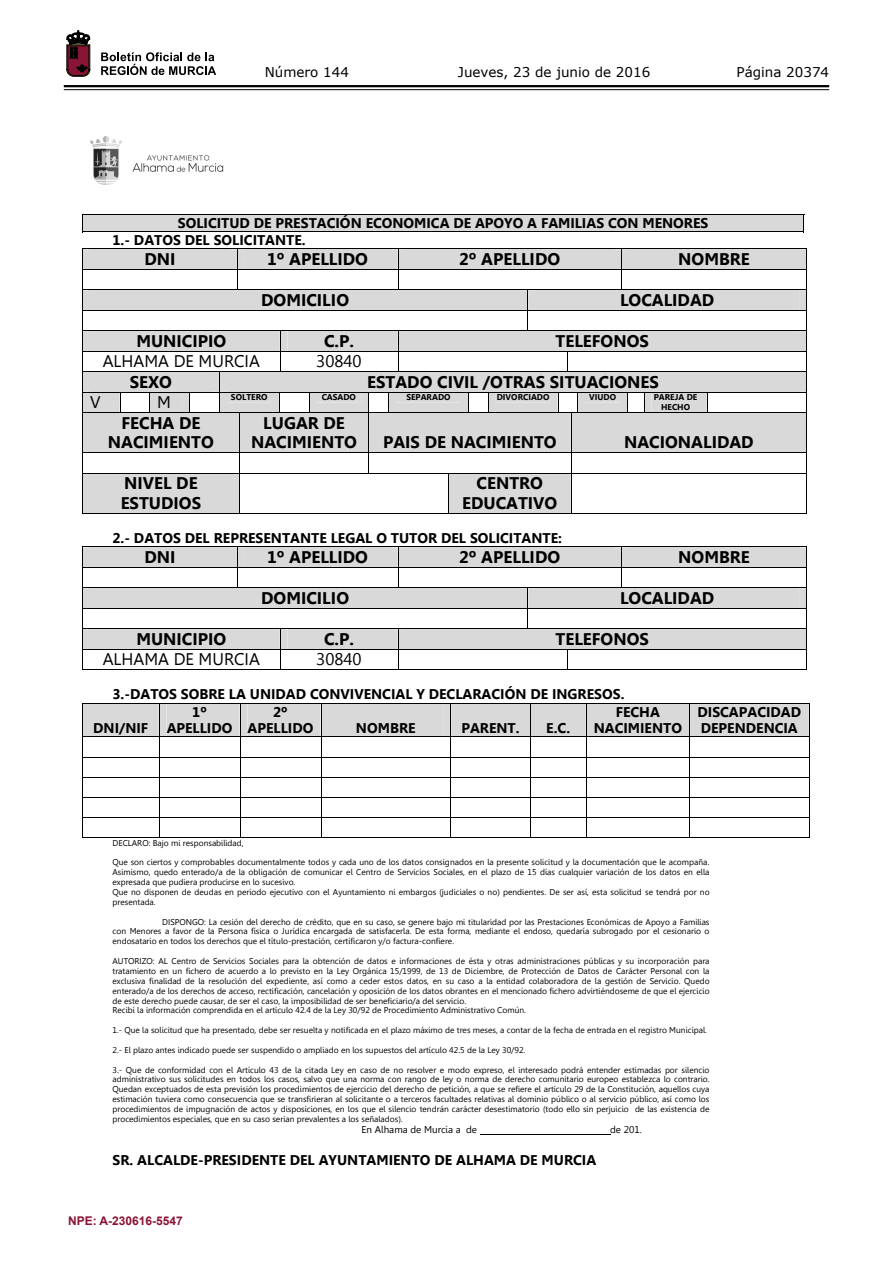
<style>
.page{position:relative;width:893px;height:1263px;background:#fff}
.page>*{position:absolute;margin:0;border:0;box-sizing:border-box;transform-origin:0 0}
.t1{font:700 16.8px/19.6px "Gisha";color:#000;text-align:center}
.t2{font:16.8px "Gisha";color:#000}
.t3{font:700 14.1px/16.5px "Gisha";color:#000;text-align:center}
.t4{font:13.5px "Verdana";color:#000}
.t5{font:700 12px "Arial";color:#891536}
.t6{font:9.9px "Gisha";color:#000}
.t7{font:8.4px/9.9px "Gisha";color:#000}
.t8{font:700 8.4px/9.9px "Gisha";color:#000;text-align:center}
</style>
<div class="page">
<hr style="left:64px;top:85px;width:765px;height:2px;background:#000">
<hr style="left:64px;top:89px;width:765px;height:1px;background:#000">
<svg style="left:101px;top:52px;width:115px;height:23px"></svg>
<svg style="left:67px;top:31px;width:23px;height:45px"></svg>
<img style="left:91px;top:137px;width:133px;height:47px">
<svg style="left:82px;top:214px;width:723px;height:19px;background:#c3c3c3"></svg>
<svg style="left:82px;top:249px;width:725px;height:265px"></svg>
<svg style="left:82px;top:547px;width:725px;height:123px"></svg>
<svg style="left:82px;top:703px;width:728px;height:135px"></svg>
<hr style="left:480px;top:1134px;width:130px;height:1px;background:#000">
<h3 class="t4" style="left:265px;top:62px;width:86px">Número 144</h3>
<h3 class="t4" style="left:458px;top:62px;width:194px">Jueves, 23 de junio de 2016</h3>
<h3 class="t4" style="left:736px;top:62px;width:94px">Página 20374</h3>
<h2 class="t3" style="left:112px;top:215px;width:597px;line-height:17.2px;text-align:left;text-indent:65px">SOLICITUD DE PRESTACIÓN ECONOMICA DE APOYO A FAMILIAS CON MENORES<br>1.- DATOS DEL SOLICITANTE.</h2>
<h1 class="t1" style="left:144px;top:249px;width:33px">DNI</h1>
<h1 class="t1" style="left:267px;top:249px;width:102px">1º APELLIDO</h1>
<h1 class="t1" style="left:459px;top:249px;width:102px">2º APELLIDO</h1>
<h1 class="t1" style="left:678px;top:249px;width:73px">NOMBRE</h1>
<h1 class="t1" style="left:261px;top:290px;width:89px">DOMICILIO</h1>
<h1 class="t1" style="left:620px;top:290px;width:96px">LOCALIDAD</h1>
<h1 class="t1" style="left:136px;top:331px;width:91px">MUNICIPIO</h1>
<h1 class="t1" style="left:324px;top:331px;width:31px">C.P.</h1>
<h1 class="t1" style="left:556px;top:331px;width:95px">TELEFONOS</h1>
<h1 class="t2" style="left:103px;top:352px;width:159px">ALHAMA DE MURCIA</h1>
<h1 class="t2" style="left:316px;top:352px;width:47px">30840</h1>
<h1 class="t1" style="left:130px;top:372px;width:44px">SEXO</h1>
<h1 class="t1" style="left:367px;top:372px;width:293px">ESTADO CIVIL /OTRAS SITUACIONES</h1>
<h1 class="t2" style="left:90px;top:392px;width:12px">V</h1>
<h1 class="t2" style="left:157px;top:392px;width:15px">M</h1>
<p class="t8" style="left:231px;top:392px;width:38px">SOLTERO</p>
<p class="t8" style="left:322px;top:392px;width:36px">CASADO</p>
<p class="t8" style="left:406px;top:392px;width:46px">SEPARADO</p>
<p class="t8" style="left:497px;top:392px;width:54px">DIVORCIADO</p>
<p class="t8" style="left:589px;top:392px;width:29px">VIUDO</p>
<p class="t8" style="left:654px;top:392px;width:45px">PAREJA DE<br>HECHO</p>
<h1 class="t1" style="left:108px;top:413px;width:107px">FECHA DE<br>NACIMIENTO</h1>
<h1 class="t1" style="left:251px;top:413px;width:107px">LUGAR DE<br>NACIMIENTO</h1>
<h1 class="t1" style="left:383px;top:433px;width:175px">PAIS DE NACIMIENTO</h1>
<h1 class="t1" style="left:624px;top:433px;width:131px">NACIONALIDAD</h1>
<h1 class="t1" style="left:121px;top:474px;width:82px;text-align:left">NIVEL DE<br>ESTUDIOS</h1>
<h1 class="t1" style="left:462px;top:474px;width:97px">CENTRO<br>EDUCATIVO</h1>
<h2 class="t3" style="left:112px;top:530px;width:451px">2.- DATOS DEL REPRESENTANTE LEGAL O TUTOR DEL SOLICITANTE:</h2>
<h1 class="t1" style="left:144px;top:547px;width:33px">DNI</h1>
<h1 class="t1" style="left:267px;top:547px;width:102px">1º APELLIDO</h1>
<h1 class="t1" style="left:459px;top:547px;width:102px">2º APELLIDO</h1>
<h1 class="t1" style="left:678px;top:547px;width:73px">NOMBRE</h1>
<h1 class="t1" style="left:261px;top:588px;width:89px">DOMICILIO</h1>
<h1 class="t1" style="left:620px;top:588px;width:96px">LOCALIDAD</h1>
<h1 class="t1" style="left:136px;top:629px;width:91px">MUNICIPIO</h1>
<h1 class="t1" style="left:324px;top:629px;width:31px">C.P.</h1>
<h1 class="t1" style="left:556px;top:629px;width:95px">TELEFONOS</h1>
<h1 class="t2" style="left:103px;top:650px;width:159px">ALHAMA DE MURCIA</h1>
<h1 class="t2" style="left:316px;top:650px;width:47px">30840</h1>
<h2 class="t3" style="left:112px;top:686px;width:513px">3.-DATOS SOBRE LA UNIDAD CONVIVENCIAL Y DECLARACIÓN DE INGRESOS.</h2>
<h2 class="t3" style="left:93px;top:720px;width:56px">DNI/NIF</h2>
<h2 class="t3" style="left:167px;top:704px;width:67px">1º<br>APELLIDO</h2>
<h2 class="t3" style="left:248px;top:704px;width:67px">2º<br>APELLIDO</h2>
<h2 class="t3" style="left:594px;top:704px;width:90px">FECHA<br>NACIMIENTO</h2>
<h2 class="t3" style="left:697px;top:704px;width:105px;text-align:left">DISCAPACIDAD<br>DEPENDENCIA</h2>
<h2 class="t3" style="left:356px;top:720px;width:61px">NOMBRE</h2>
<h2 class="t3" style="left:461px;top:720px;width:60px">PARENT.</h2>
<h2 class="t3" style="left:546px;top:720px;width:25px">E.C.</h2>
<p class="t7" style="left:112px;top:838px;width:133px">DECLARO: Bajo mi responsabilidad,</p>
<p class="t7" style="left:112px;top:857px;width:599px">Que son ciertos y comprobables documentalmente todos y cada uno de los datos consignados en la presente solicitud y la documentación que le acompaña.<br>Asimismo, quedo enterado/a de la obligación de comunicar el Centro de Servicios Sociales, en el plazo de 15 días cualquier variación de los datos en ella expresada que pudiera producirse en lo sucesivo.<br>Que no disponen de deudas en periodo ejecutivo con el Ayuntamiento ni embargos (judiciales o no) pendientes. De ser así, esta solicitud se tendrá por no presentada.</p>
<p class="t7" style="left:112px;top:917px;width:599px;text-align:justify;text-indent:50px">DISPONGO: La cesión del derecho de crédito, que en su caso, se genere bajo mi titularidad por las Prestaciones Económicas de Apoyo a Familias con Menores a favor de la Persona física o Jurídica encargada de satisfacerla. De esta forma, mediante el endoso, quedaría subrogado por el cesionario o endosatario en todos los derechos que el título-prestación, certificaron y/o factura-confiere.</p>
<p class="t7" style="left:112px;top:956px;width:599px">AUTORIZO: AL Centro de Servicios Sociales para la obtención de datos e informaciones de ésta y otras administraciones públicas y su incorporación para tratamiento en un fichero de acuerdo a lo previsto en la Ley Orgánica 15/1999, de 13 de Diciembre, de Protección de Datos de Carácter Personal con la exclusiva finalidad de la resolución del expediente, así como a ceder estos datos, en su caso a la entidad colaboradora de la gestión de Servicio. Quedo enterado/a de los derechos de acceso, rectificación, cancelación y oposición de los datos obrantes en el mencionado fichero advirtiéndoseme de que el ejercicio de este derecho puede causar, de ser el caso, la imposibilidad de ser beneficiario/a del servicio.<br>Recibí la información comprendida en el artículo 42.4 de la Ley 30/92 de Procedimiento Administrativo Común.</p>
<p class="t7" style="left:112px;top:1025px;width:596px">1.- Que la solicitud que ha presentado, debe ser resuelta y notificada en el plazo máximo de tres meses, a contar de la fecha de entrada en el registro Municipal.</p>
<p class="t7" style="left:112px;top:1045px;width:414px">2.- El plazo antes indicado puede ser suspendido o ampliado en los supuestos del artículo 42.5 de la Ley 30/92.</p>
<p class="t7" style="left:112px;top:1065px;width:599px;text-align:justify">3.- Que de conformidad con el Artículo 43 de la citada Ley en caso de no resolver e modo expreso, el interesado podrá entender estimadas por silencio administrativo sus solicitudes en todos los casos, salvo que una norma con rango de ley o norma de derecho comunitario europeo establezca lo contrario.<br>Quedan exceptuados de esta previsión los procedimientos de ejercicio del derecho de petición, a que se refiere el artículo 29 de la Constitución, aquellos cuya estimación tuviera como consecuencia que se transfirieran al solicitante o a terceros facultades relativas al dominio público o al servicio público, así como los procedimientos de impugnación de actos y disposiciones, en los que el silencio tendrán carácter desestimatorio (todo ello sin perjuicio de las existencia de procedimientos especiales, que en su caso serian prevalentes a los señalados).</p>
<p class="t6" style="left:362px;top:1124px;width:117px">En Alhama de Murcia a de</p>
<p class="t6" style="left:610px;top:1124px;width:33px">de 201.</p>
<h2 class="t3" style="left:112px;top:1152px;width:485px">SR. ALCALDE-PRESIDENTE DEL AYUNTAMIENTO DE ALHAMA DE MURCIA</h2>
<h3 class="t5" style="left:68px;top:1213px;width:116px">NPE: A-230616-5547</h3>
</div>
